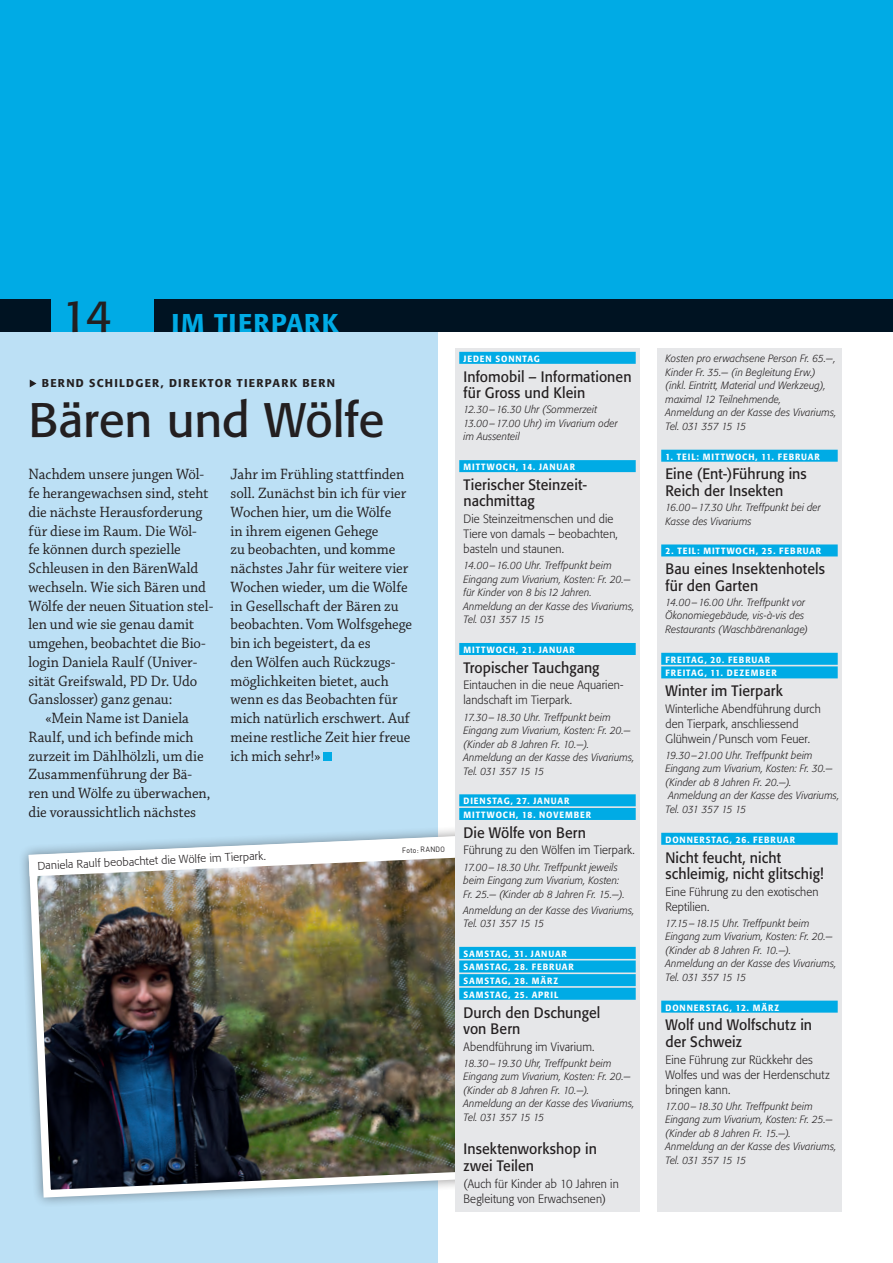
<style>
.page{position:relative;width:893px;height:1263px;background:#fff}
.page>*{position:absolute;margin:0;border:0;box-sizing:border-box;transform-origin:0 0}
.t1{font:48px "Formata";letter-spacing:-.01em;color:#231f20}
.t2{font:44.7px "Formata";color:#231f20}
.t3{font:500 25.5px "Formata";letter-spacing:.055em;color:#00abe5}
.t4{font:15.75px/18.8px "Chaparral Pro";letter-spacing:-.005em;color:#231f20;scale:.94 1}
.t5{font:15px/16.5px "Formata";letter-spacing:.005em;color:#231f20;scale:.94 1}
.t6{font:300 12px/15px "Formata";letter-spacing:.01em;color:#231f20;scale:.94 1}
.t7{font:300 11.25px "Formata";color:#231f20}
.t8{font:500 11.25px "Formata";letter-spacing:.115em;color:#231f20}
.t9{font:italic 300 10.5px/13.5px "Formata";letter-spacing:.015em;color:#231f20;scale:.94 1}
.t10{font:500 9px/13.6px "Formata";letter-spacing:.105em;color:#fff;scale:.94 1}
.t11{font:7.5px "DIN";color:#231f20;scale:.94 1}
</style>
<div class="page">
<div style="left:0;top:332px;width:438px;height:931px;background:#bce0f5"></div>
<div style="left:0;top:0;width:893px;height:332px;background:#00abe5"></div>
<div style="left:657px;top:348px;width:185px;height:864px;background:#e6e7e9"></div>
<div style="left:661px;top:450px;width:177px;height:12px;background:#00abe5"></div>
<div style="left:661px;top:544px;width:177px;height:12px;background:#00abe5"></div>
<div style="left:661px;top:653px;width:177px;height:12px;background:#00abe5"></div>
<div style="left:661px;top:666px;width:177px;height:12px;background:#00abe5"></div>
<div style="left:661px;top:833px;width:177px;height:12px;background:#00abe5"></div>
<div style="left:661px;top:1001px;width:177px;height:12px;background:#00abe5"></div>
<div style="left:324px;top:752px;width:8px;height:9px;background:#00abe5"></div>
<div style="left:0;top:299px;width:51px;height:33px;background:#001322"></div>
<div style="left:154px;top:299px;width:739px;height:33px;background:#001322"></div>
<img style="left:25px;top:831px;width:430px;height:370px">
<svg style="left:29px;top:836px;width:426px;height:40px;background:#d4d9da"></svg>
<div style="left:455px;top:348px;width:185px;height:864px;background:#e6e7e9"></div>
<div style="left:459px;top:352px;width:177px;height:12px;background:#00abe5"></div>
<div style="left:459px;top:460px;width:177px;height:12px;background:#00abe5"></div>
<div style="left:459px;top:643px;width:177px;height:12px;background:#00abe5"></div>
<div style="left:459px;top:794px;width:177px;height:12px;background:#00abe5"></div>
<div style="left:459px;top:808px;width:177px;height:12px;background:#00abe5"></div>
<div style="left:459px;top:947px;width:177px;height:12px;background:#00abe5"></div>
<div style="left:459px;top:960px;width:177px;height:12px;background:#00abe5"></div>
<div style="left:459px;top:974px;width:177px;height:12px;background:#00abe5"></div>
<div style="left:459px;top:988px;width:177px;height:12px;background:#00abe5"></div>
<svg style="left:30px;top:380px;width:7px;height:7px"></svg>
<h2 class="t2" style="left:61px;top:289px;width:52px">14</h2>
<h3 class="t3" style="left:171px;top:307px;width:168px">IM TIERPARK</h3>
<p class="t8" style="left:42px;top:376px;width:295px">BERND SCHILDGER, DIREKTOR TIERPARK BERN</p>
<h1 class="t1" style="left:29px;top:391px;width:357px">Bären und Wölfe</h1>
<h3 class="t4" style="left:29px;top:466px;width:188px">Nachdem unsere jungen Wöl-</h3>
<h3 class="t4" style="left:29px;top:484px;width:193px">fe herangewachsen sind, steht</h3>
<h3 class="t4" style="left:29px;top:503px;width:187px">die nächste Herausforderung</h3>
<h3 class="t4" style="left:29px;top:522px;width:181px">für diese im Raum. Die Wöl-</h3>
<h3 class="t4" style="left:29px;top:541px;width:164px">fe können durch spezielle</h3>
<h3 class="t4" style="left:29px;top:559px;width:182px">Schleusen in den BärenWald</h3>
<h3 class="t4" style="left:29px;top:578px;width:190px">wechseln. Wie sich Bären und</h3>
<h3 class="t4" style="left:29px;top:597px;width:198px">Wölfe der neuen Situation stel-</h3>
<h3 class="t4" style="left:29px;top:616px;width:178px">len und wie sie genau damit</h3>
<h3 class="t4" style="left:29px;top:634px;width:190px">umgehen, beobachtet die Bio-</h3>
<h3 class="t4" style="left:29px;top:653px;width:181px">login Daniela Raulf (Univer-</h3>
<h3 class="t4" style="left:29px;top:672px;width:181px">sität Greifswald, PD Dr. Udo</h3>
<h3 class="t4" style="left:29px;top:691px;width:154px">Ganslosser) ganz genau:</h3>
<h3 class="t4" style="left:46px;top:709px;width:154px">«Mein Name ist Daniela</h3>
<h3 class="t4" style="left:29px;top:728px;width:177px">Raulf, und ich befinde mich</h3>
<h3 class="t4" style="left:29px;top:747px;width:188px">zurzeit im Dählhölzli, um die</h3>
<h3 class="t4" style="left:29px;top:766px;width:176px">Zusammenführung der Bä-</h3>
<h3 class="t4" style="left:29px;top:784px;width:195px">ren und Wölfe zu überwachen,</h3>
<h3 class="t4" style="left:29px;top:803px;width:180px">die voraussichtlich nächstes</h3>
<p class="t4" style="left:231px;top:466px;width:195px">Jahr im Frühling stattfinden soll. Zunächst bin ich für vier<br>Wochen hier, um die Wölfe<br>in ihrem eigenen Gehege<br>zu beobachten, und komme nächstes Jahr für weitere vier<br>Wochen wieder, um die Wölfe in Gesellschaft der Bären zu beobachten. Vom Wolfsgehege bin ich begeistert, da es<br>den Wölfen auch Rückzugs&shy;möglichkeiten bietet, auch wenn es das Beobachten für mich natürlich erschwert. Auf meine restliche Zeit hier freue ich mich sehr!»</p>
<p class="t7" style="left:37px;top:858px;width:230px;rotate:-2deg">Daniela Raulf beobachtet die Wölfe im Tierpark.</p>
<p class="t11" style="left:402px;top:846px;width:47px;rotate:-2deg">Foto: RANDO</p>
<p class="t10" style="left:463px;top:352px;width:83px">JEDEN SONNTAG</p>
<h3 class="t5" style="left:463px;top:368px;width:180px">Infomobil – Informationen für Gross und Klein</h3>
<p class="t9" style="left:463px;top:403px;width:166px">12.30–16.30 Uhr (Sommerzeit<br>13.00–17.00 Uhr) im Vivarium oder im Aussenteil</p>
<p class="t10" style="left:463px;top:460px;width:120px">MITTWOCH, 14. JANUAR</p>
<h3 class="t5" style="left:463px;top:476px;width:133px">Tierischer Steinzeit&shy;nachmittag</h3>
<p class="t6" style="left:463px;top:511px;width:166px">Die Steinzeitmenschen und die<br>Tiere von damals – beobachten, basteln und staunen.</p>
<p class="t9" style="left:463px;top:559px;width:183px">14.00–16.00 Uhr. Treffpunkt beim<br>Eingang zum Vivarium, Kosten: Fr. 20.— für Kinder von 8 bis 12 Jahren.<br>Anmeldung an der Kasse des Vivariums,<br>Tel. 031 357 15 15</p>
<p class="t10" style="left:463px;top:643px;width:120px">MITTWOCH, 21. JANUAR</p>
<h3 class="t5" style="left:463px;top:659px;width:146px">Tropischer Tauchgang</h3>
<p class="t6" style="left:463px;top:678px;width:172px">Eintauchen in die neue Aquarien&shy;landschaft im Tierpark.</p>
<p class="t9" style="left:463px;top:710px;width:183px">17.30–18.30 Uhr. Treffpunkt beim<br>Eingang zum Vivarium, Kosten: Fr. 20.— (Kinder ab 8 Jahren Fr. 10.—).<br>Anmeldung an der Kasse des Vivariums,<br>Tel. 031 357 15 15</p>
<p class="t10" style="left:463px;top:794px;width:137px">DIENSTAG, 27. JANUAR<br>MITTWOCH, 18. NOVEMBER</p>
<h3 class="t5" style="left:463px;top:824px;width:132px">Die Wölfe von Bern</h3>
<p class="t6" style="left:463px;top:843px;width:184px">Führung zu den Wölfen im Tierpark.</p>
<p class="t9" style="left:463px;top:860px;width:173px">17.00–18.30 Uhr. Treffpunkt jeweils beim Eingang zum Vivarium, Kosten:<br>Fr. 25.— (Kinder ab 8 Jahren Fr. 15.—).</p>
<p class="t9" style="left:463px;top:903px;width:183px">Anmeldung an der Kasse des Vivariums,<br>Tel. 031 357 15 15</p>
<p class="t10" style="left:463px;top:947px;width:119px">SAMSTAG, 31. JANUAR<br>SAMSTAG, 28. FEBRUAR<br>SAMSTAG, 28. MÄRZ<br>SAMSTAG, 25. APRIL</p>
<h3 class="t5" style="left:463px;top:1004px;width:147px">Durch den Dschungel von Bern</h3>
<p class="t6" style="left:463px;top:1039px;width:141px">Abendführung im Vivarium.</p>
<p class="t9" style="left:463px;top:1056px;width:183px">18.30–19.30 Uhr, Treffpunkt beim<br>Eingang zum Vivarium, Kosten: Fr. 20.— (Kinder ab 8 Jahren Fr. 10.—).<br>Anmeldung an der Kasse des Vivariums,<br>Tel. 031 357 15 15</p>
<h3 class="t5" style="left:463px;top:1141px;width:143px">Insektenworkshop in zwei Teilen</h3>
<p class="t6" style="left:463px;top:1177px;width:167px">(Auch für Kinder ab 10 Jahren in<br>Begleitung von Erwachsenen)</p>
<p class="t9" style="left:665px;top:352px;width:183px">Kosten pro erwachsene Person Fr. 65.—, Kinder Fr. 35.— (in Begleitung Erw.) (inkl. Eintritt, Material und Werkzeug), maximal 12 Teilnehmende,<br>Anmeldung an der Kasse des Vivariums, Tel. 031 357 15 15</p>
<p class="t10" style="left:665px;top:449px;width:165px">1. TEIL: MITTWOCH, 11. FEBRUAR</p>
<h3 class="t5" style="left:665px;top:466px;width:152px">Eine (Ent-)Führung ins<br>Reich der Insekten</h3>
<p class="t9" style="left:665px;top:501px;width:167px">16.00–17.30 Uhr. Treffpunkt bei der<br>Kasse des Vivariums</p>
<p class="t10" style="left:665px;top:544px;width:167px">2. TEIL: MITTWOCH, 25. FEBRUAR</p>
<h3 class="t5" style="left:665px;top:561px;width:171px">Bau eines Insektenhotels für den Garten</h3>
<p class="t9" style="left:665px;top:596px;width:153px">14.00–16.00 Uhr. Treffpunkt vor<br>Ökonomiegebäude, vis-à-vis des<br>Restaurants (Waschbärenanlage)</p>
<p class="t10" style="left:665px;top:653px;width:120px">FREITAG, 20. FEBRUAR<br>FREITAG, 11. DEZEMBER</p>
<h3 class="t5" style="left:665px;top:683px;width:126px">Winter im Tierpark</h3>
<p class="t6" style="left:665px;top:701px;width:167px">Winterliche Abendführung durch den Tierpark, anschliessend<br>Glühwein/Punsch vom Feuer.</p>
<p class="t9" style="left:665px;top:749px;width:187px">19.30–21.00 Uhr. Treffpunkt beim<br>Eingang zum Vivarium, Kosten: Fr. 30.— (Kinder ab 8 Jahren Fr. 20.—).<br>Anmeldung an der Kasse des Vivariums,<br>Tel. 031 357 15 15</p>
<p class="t10" style="left:665px;top:832px;width:139px">DONNERSTAG, 26. FEBRUAR</p>
<h3 class="t5" style="left:665px;top:849px;width:170px">Nicht feucht, nicht schleimig, nicht glitschig!</h3>
<p class="t6" style="left:665px;top:884px;width:164px">Eine Führung zu den exotischen<br>Reptilien.</p>
<p class="t9" style="left:665px;top:916px;width:183px">17.15–18.15 Uhr. Treffpunkt beim<br>Eingang zum Vivarium, Kosten: Fr. 20.— (Kinder ab 8 Jahren Fr. 10.—).<br>Anmeldung an der Kasse des Vivariums,<br>Tel. 031 357 15 15</p>
<p class="t10" style="left:665px;top:1000px;width:123px">DONNERSTAG, 12. MÄRZ</p>
<h3 class="t5" style="left:665px;top:1017px;width:158px">Wolf und Wolfschutz in der Schweiz</h3>
<p class="t6" style="left:665px;top:1052px;width:176px">Eine Führung zur Rückkehr des<br>Wolfes und was der Herdenschutz bringen kann.</p>
<p class="t9" style="left:665px;top:1099px;width:183px">17.00–18.30 Uhr. Treffpunkt beim<br>Eingang zum Vivarium, Kosten: Fr. 25.— (Kinder ab 8 Jahren Fr. 15.—).<br>Anmeldung an der Kasse des Vivariums,<br>Tel. 031 357 15 15</p>
</div>
